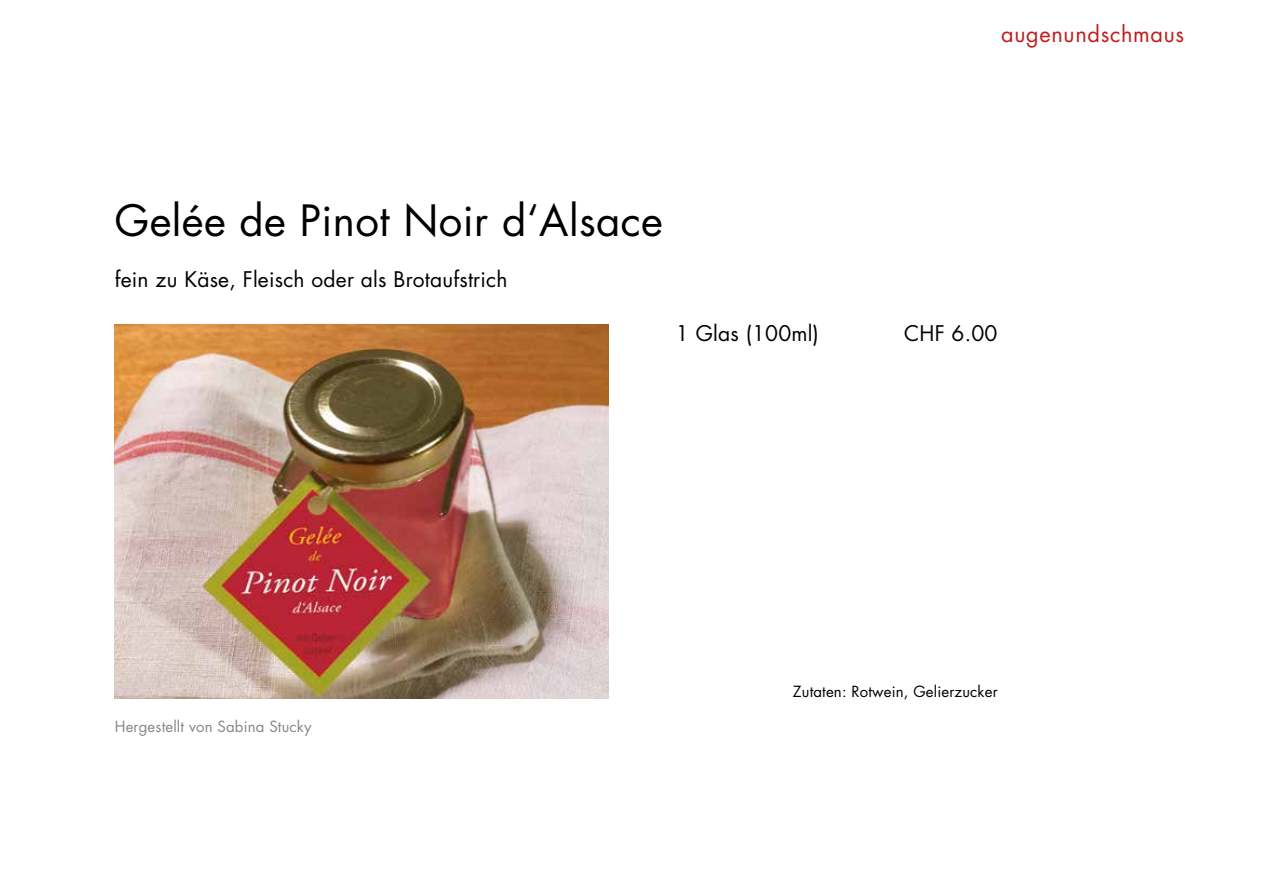
<style>
.page{position:relative;width:1263px;height:893px;background:#fff}
.page>*{position:absolute;margin:0;border:0;box-sizing:border-box;transform-origin:0 0}
.t1{font:42px "Futura Std";letter-spacing:.01em;color:#000}
.t2{font:21.75px "Futura Std";letter-spacing:.03em;color:#c21b1c}
.t3{font:21px "Futura Std";letter-spacing:.01em;color:#000}
.t4{font:15px "Futura Std";letter-spacing:.01em;color:#000}
.t5{font:15px "Futura Std";letter-spacing:.01em;color:#878787}
</style>
<div class="page">
<img style="left:115px;top:324px;width:493px;height:374px">
<p class="t2" style="left:1001px;top:21px;width:184px">augenundschmaus</p>
<h1 class="t1" style="left:115px;top:194px;width:550px">Gelée de Pinot Noir d‘Alsace</h1>
<p class="t3" style="left:115px;top:266px;width:394px">fein zu Käse, Fleisch oder als Brotaufstrich</p>
<p class="t3" style="left:676px;top:320px;width:144px">1 Glas (100ml)</p>
<p class="t3" style="left:904px;top:320px;width:95px">CHF 6.00</p>
<p class="t5" style="left:115px;top:716px;width:198px">Hergestellt von Sabina Stucky</p>
<p class="t4" style="left:793px;top:682px;width:206px">Zutaten: Rotwein, Gelierzucker</p>
</div>
